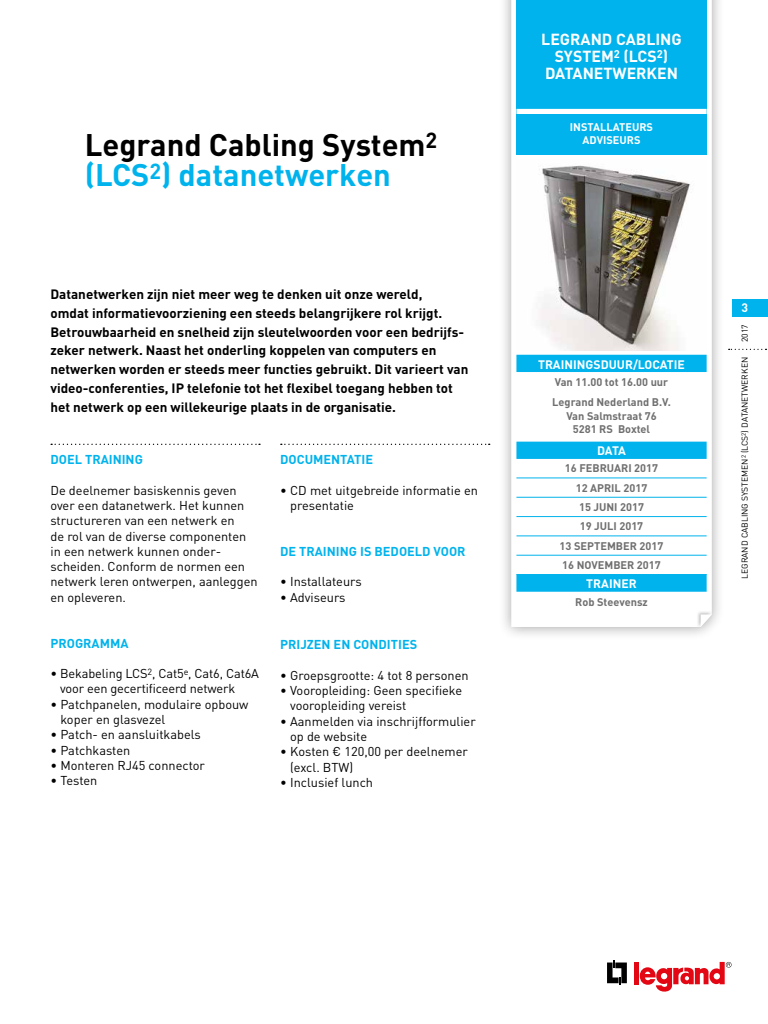
<style>
.page{position:relative;width:768px;height:1024px;background:#fff}
.page>*{position:absolute;margin:0;border:0;box-sizing:border-box;transform-origin:0 0}
.t1{font:700 30.9px/30.9px "DIN";color:#000}
.t2{font:700 15.9px/17.1px "DIN";color:#fff;text-align:center}
.t3{font:700 13.4px/18.8px "DIN";color:#000}
.t4{font:12.7px/15.3px "DIN";color:#000}
.t5{font:700 12.7px "DIN";color:#00b3ec}
.t6{font:700 12.2px "DIN";color:#fff}
.t7{font:700 11px/19.3px "DIN";color:#706f6f;text-align:center}
.t8{font:700 11px/13.4px "DIN";color:#fff;text-align:center}
.t9{font:8.5px "DIN";color:#000}
.s1{color:#00b3ec}
</style>
<div class="page">
<div style="left:733px;top:299px;width:35px;height:18px;background:#00b3ec"></div>
<div style="left:498px;top:0;width:227px;height:640px;background:#000;opacity:.35"></div>
<svg style="left:511px;top:0;width:201px;height:627px"></svg>
<div style="left:696px;top:610px;width:17px;height:19px;background:#000;opacity:.27"></div>
<svg style="left:701px;top:614px;width:11px;height:13px"></svg>
<div style="left:516px;top:0;width:191px;height:155px;background:#00b3ec"></div>
<div style="left:516px;top:109px;width:191px;height:5px;background:#fff"></div>
<svg style="left:51px;top:444px;width:209px;height:1px"></svg>
<div style="left:516px;top:355px;width:191px;height:17px;background:#00b3ec"></div>
<div style="left:516px;top:442px;width:191px;height:17px;background:#00b3ec"></div>
<hr style="left:516px;top:478px;width:191px;height:1px;background:#00b3ec">
<hr style="left:516px;top:497px;width:191px;height:1px;background:#00b3ec">
<hr style="left:516px;top:516px;width:191px;height:1px;background:#00b3ec">
<hr style="left:516px;top:536px;width:191px;height:1px;background:#00b3ec">
<hr style="left:516px;top:555px;width:191px;height:1px;background:#00b3ec">
<div style="left:516px;top:574px;width:191px;height:18px;background:#00b3ec"></div>
<img style="left:516px;top:159px;width:190px;height:191px">
<svg style="left:281px;top:444px;width:209px;height:1px"></svg>
<svg style="left:607px;top:961px;width:20px;height:24px"></svg>
<div style="left:634px;top:962px;width:5px;height:22px;background:#e30613"></div>
<svg style="left:640px;top:962px;width:92px;height:30px"></svg>
<svg style="left:729px;top:349px;width:38px;height:1px"></svg>
<h1 class="t1" style="left:85px;top:128px;width:354px">Legrand Cabling System<sup>2 </sup><span class="s1">(LCS</span><sup>2</sup><span class="s1">) datanetwerken</span></h1>
<p class="t3" style="left:50px;top:284px;width:419px">Datanetwerken zijn niet meer weg te denken uit onze wereld,<br>omdat informatievoorziening een steeds belangrijkere rol krijgt.<br>Betrouwbaarheid en snelheid zijn sleutelwoorden voor een bedrijfs&shy;zeker netwerk. Naast het onderling koppelen van computers en netwerken worden er steeds meer functies gebruikt. Dit varieert van video-conferenties, IP telefonie tot het flexibel toegang hebben tot het netwerk op een willekeurige plaats in de organisatie.</p>
<p class="t5" style="left:50px;top:451px;width:94px">DOEL TRAINING</p>
<p class="t4" style="left:50px;top:482px;width:209px">De deelnemer basiskennis geven over een datanetwerk. Het kunnen structureren van een netwerk en<br>de rol van de diverse componenten in een netwerk kunnen onder&shy;scheiden. Conform de normen een netwerk leren ontwerpen, aanleggen en opleveren.</p>
<p class="t5" style="left:50px;top:635px;width:80px">PROGRAMMA</p>
<p class="t4" style="left:60px;top:666px;width:200px;text-indent:-10px">• Bekabeling LCS<sup>2</sup>, Cat5<sup>e</sup>, Cat6, Cat6A voor een gecertificeerd netwerk</p>
<p class="t4" style="left:60px;top:696px;width:190px;text-indent:-10px">• Patchpanelen, modulaire opbouw koper en glasvezel</p>
<p class="t4" style="left:50px;top:727px;width:152px">• Patch- en aansluitkabels</p>
<p class="t4" style="left:50px;top:742px;width:81px">• Patchkasten</p>
<p class="t4" style="left:50px;top:758px;width:156px">• Monteren RJ45 connector</p>
<p class="t4" style="left:50px;top:773px;width:48px">• Testen</p>
<p class="t5" style="left:280px;top:451px;width:94px">DOCUMENTATIE</p>
<p class="t4" style="left:290px;top:482px;width:189px;text-indent:-10px">• CD met uitgebreide informatie en presentatie</p>
<p class="t5" style="left:280px;top:543px;width:187px">DE TRAINING IS BEDOELD VOOR</p>
<p class="t4" style="left:280px;top:574px;width:83px">• Installateurs</p>
<p class="t4" style="left:280px;top:589px;width:67px">• Adviseurs</p>
<p class="t5" style="left:280px;top:636px;width:139px">PRIJZEN EN CONDITIES</p>
<p class="t4" style="left:280px;top:667px;width:190px">• Groepsgrootte: 4 tot 8 personen</p>
<p class="t4" style="left:290px;top:683px;width:174px;text-indent:-10px">• Vooropleiding: Geen specifieke vooropleiding vereist</p>
<p class="t4" style="left:290px;top:713px;width:187px;text-indent:-10px">• Aanmelden via inschrijfformulier op de website</p>
<p class="t4" style="left:290px;top:744px;width:179px;text-indent:-10px">• Kosten € 120,00 per deelnemer (excl. BTW)</p>
<p class="t4" style="left:280px;top:774px;width:94px">• Inclusief lunch</p>
<p class="t2" style="left:541px;top:30px;width:142px">LEGRAND CABLING<br>SYSTEM<sup>2</sup> (LCS<sup>2</sup>)<br>DATANETWERKEN</p>
<p class="t8" style="left:570px;top:120px;width:85px">INSTALLATEURS<br>ADVISEURS</p>
<p class="t6" style="left:538px;top:356px;width:148px">TRAININGSDUUR/LOCATIE</p>
<p class="t7" style="left:552px;top:372px;width:120px;line-height:20.1px;text-align:left">Van 11.00 tot 16.00 uur<br>Legrand Nederland B.V.</p>
<p class="t7" style="left:566px;top:408px;width:92px;line-height:13.2px">Van Salmstraat 76<br>5281 RS Boxtel</p>
<p class="t6" style="left:597px;top:443px;width:30px">DATA</p>
<p class="t7" style="left:560px;top:458px;width:105px">16 FEBRUARI 2017<br>12 APRIL 2017<br>15 JUNI 2017<br>19 JULI 2017<br>13 SEPTEMBER 2017<br>16 NOVEMBER 2017</p>
<p class="t6" style="left:586px;top:576px;width:52px">TRAINER</p>
<p class="t7" style="left:575px;top:592px;width:74px">Rob Steevensz</p>
<p class="t6" style="left:741px;top:300px;width:8px">3</p>
<p class="t9" style="left:740px;top:342px;width:19px;rotate:-90deg">2017</p>
<p class="t9" style="left:740px;top:579px;width:223px;rotate:-90deg">LEGRAND CABLING SYSTEMEN<sup>2</sup> (LCS<sup>2</sup>) DATANETWERKEN</p>
</div>
